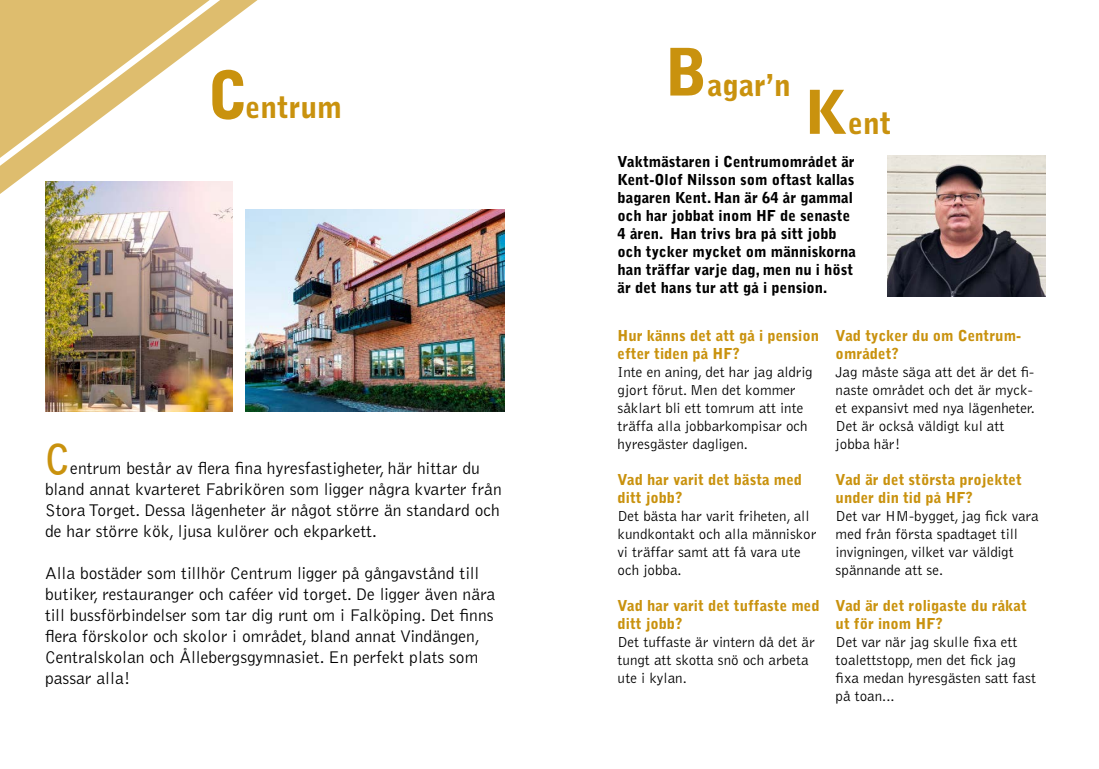
<style>
.page{position:relative;width:1099px;height:769px;background:#fff}
.page>*{position:absolute;margin:0;border:0;box-sizing:border-box;transform-origin:0 0}
.t1{font:700 41.25px "Bell Gothic";color:#c9920e}
.t2{font:900 30px "Bell Gothic";color:#c9920e}
.t3{font:300 17.5px/21px "Bell Gothic";color:#000}
.t4{font:300 15px/18px "Bell Gothic";color:#000}
.t5{font:900 15px/18px "Bell Gothic";color:#000}
.t6{font:900 15px/18px "Bell Gothic";color:#c9920e}
.s1{font-size:64.75px}
.s2{font-size:65px}
.s3{font-size:60px}
</style>
<div class="page">
<svg style="left:0;top:0;width:245px;height:182px;fill:#debd6e"></svg>
<img style="left:245px;top:209px;width:259px;height:202px">
<img style="left:45px;top:182px;width:188px;height:229px">
<img style="left:887px;top:155px;width:158px;height:141px">
<h2 class="t2" style="left:207px;top:96px;width:137px"><span class="s1">C</span>entrum</h2>
<h1 class="t1" style="left:45px;top:443px;width:27px">C</h1>
<p class="t3" style="left:45px;top:457px;width:458px;text-indent:25px">entrum består av flera fina hyresfastigheter, här hittar du bland annat kvarteret Fabrikören som ligger några kvarter från Stora Torget. Dessa lägenheter är något större än standard och de har större kök, ljusa kulörer och ekparkett.</p>
<p class="t3" style="left:45px;top:562px;width:452px">Alla bostäder som tillhör Centrum ligger på gångavstånd till butiker, restauranger och caféer vid torget. De ligger även nära till bussförbindelser som tar dig runt om i Falköping. Det finns flera förskolor och skolor i området, bland annat Vindängen, Centralskolan och Ållebergsgymnasiet. En perfekt plats som passar alla!</p>
<h2 class="t2" style="left:664px;top:73px;width:128px"><span class="s2">B</span>agar’n</h2>
<h2 class="t2" style="left:804px;top:111px;width:88px"><span class="s3">K</span>ent</h2>
<p class="t5" style="left:617px;top:153px;width:240px">Vaktmästaren i Centrumområdet är Kent-Olof Nilsson som oftast kallas bagaren Kent. Han är 64 år gammal och har jobbat inom HF de senaste 4 åren. Han trivs bra på sitt jobb och tycker mycket om människorna han träffar varje dag, men nu i höst är det hans tur att gå i pension.</p>
<p class="t6" style="left:617px;top:327px;width:203px">Hur känns det att gå i pension efter tiden på HF?</p>
<p class="t4" style="left:617px;top:363px;width:197px">Inte en aning, det har jag aldrig gjort förut. Men det kommer såklart bli ett tomrum att inte träffa alla jobbarkompisar och hyresgäster dagligen.</p>
<p class="t6" style="left:617px;top:471px;width:186px">Vad har varit det bästa med ditt jobb?</p>
<p class="t4" style="left:617px;top:507px;width:200px">Det bästa har varit friheten, all kundkontakt och alla människor vi träffar samt att få vara ute och jobba.</p>
<p class="t6" style="left:617px;top:597px;width:204px">Vad har varit det tuffaste med ditt jobb?</p>
<p class="t4" style="left:617px;top:633px;width:199px">Det tuffaste är vintern då det är tungt att skotta snö och arbeta ute i kylan.</p>
<p class="t6" style="left:835px;top:327px;width:187px">Vad tycker du om Centrum&shy;området?</p>
<p class="t4" style="left:835px;top:363px;width:201px">Jag måste säga att det är det fi&shy;naste området och det är myck&shy;et expansivt med nya lägenheter.<br>Det är också väldigt kul att jobba här!</p>
<p class="t6" style="left:835px;top:471px;width:188px">Vad är det största projektet under din tid på HF?</p>
<p class="t4" style="left:835px;top:507px;width:204px">Det var HM-bygget, jag fick vara med från första spadtaget till invigningen, vilket var väldigt spännande att se.</p>
<p class="t6" style="left:835px;top:597px;width:193px">Vad är det roligaste du råkat ut för inom HF?</p>
<p class="t4" style="left:835px;top:633px;width:202px">Det var när jag skulle fixa ett toalettstopp, men det fick jag fixa medan hyresgästen satt fast på toan...</p>
</div>
